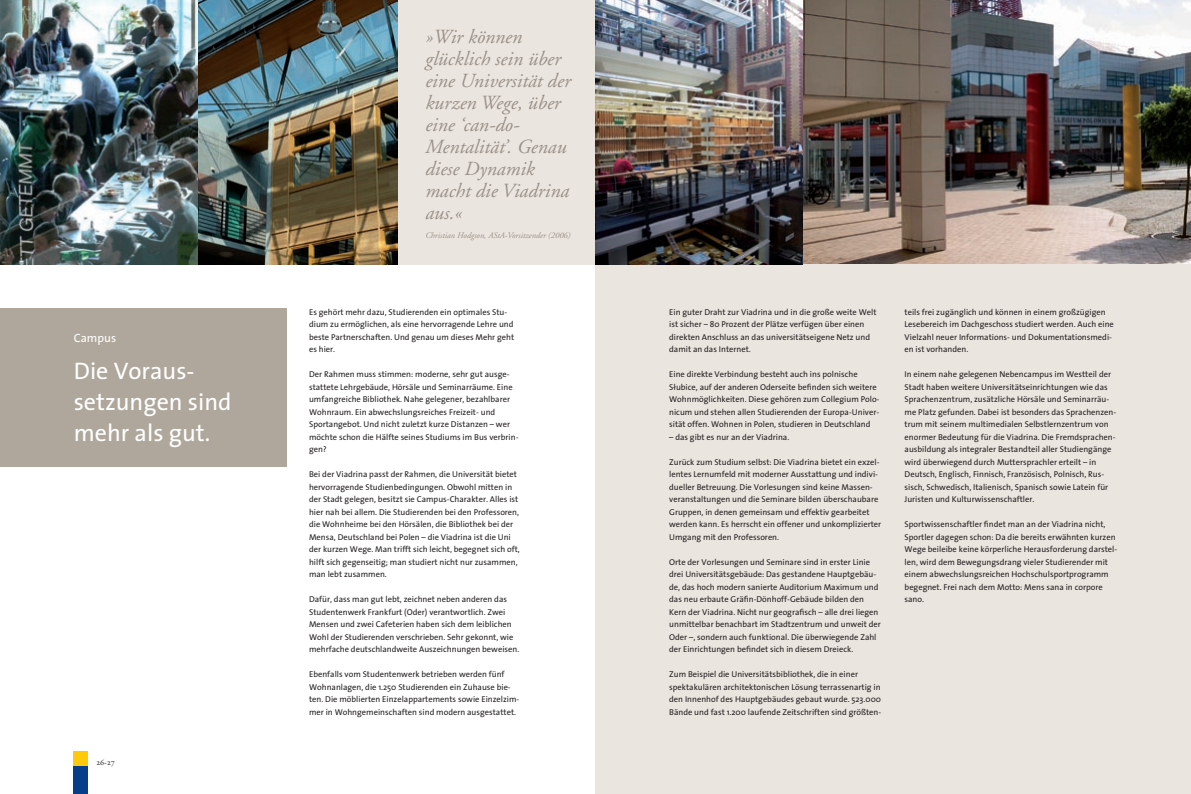
<style>
.page{position:relative;width:1191px;height:794px;background:#fff}
.page>*{position:absolute;margin:0;border:0;box-sizing:border-box;transform-origin:0 0}
.t1{font:24px/31px "The Sans";color:#fff}
.t2{font:italic 20px/22px "Adobe Garamond";color:#989188}
.t3{font:12px "The Sans";color:#fff}
.t4{font:8.5px/12.5px "The Sans";color:#231f20}
.t5{font:italic 8.5px "Adobe Garamond";color:#989188}
.t6{font:8.5px "Adobe Garamond Regular SC";color:#231f20}
.s1{font-family:"The Sans CE plain"}
</style>
<div class="page">
<div style="left:74px;top:751px;width:14px;height:43px;background:#083e89"></div>
<div style="left:74px;top:751px;width:14px;height:14px;background:#feca0a"></div>
<div style="left:370px;top:0;width:273px;height:265px;background:#ebe5df"></div>
<div style="left:0;top:308px;width:286px;height:159px;background:#afa79c"></div>
<img style="left:0;top:0;width:397px;height:265px">
<img style="left:802px;top:0;width:389px;height:265px">
<div style="left:595px;top:265px;width:596px;height:529px;background:#ebe5df"></div>
<img style="left:595px;top:0;width:207px;height:265px">
<h3 class="t3" style="left:74px;top:328px;width:44px">Campus</h3>
<h1 class="t1" style="left:74px;top:355px;width:159px">Die Voraus&shy;setzungen sind mehr als gut.</h1>
<p class="t6" style="left:96px;top:757px;width:20px">26-27</p>
<h2 class="t2" style="left:425px;top:26px;width:147px">»Wir können glücklich sein über eine Universität der kurzen Wege, über eine ‘can-do-<br>Mentalität’. Genau diese Dynamik macht die Viadrina aus.«</h2>
<p class="t5" style="left:425px;top:230px;width:147px">Christian Hodgson, AStA-Vorsitzender (2006)</p>
<p class="t4" style="left:309px;top:305px;width:207px">Es gehört mehr dazu, Studierenden ein optimales Stu&shy;dium zu ermöglichen, als eine hervorragende Lehre und beste Partnerschaften. Und genau um dieses Mehr geht es hier.</p>
<p class="t4" style="left:309px;top:368px;width:211px">Der Rahmen muss stimmen: moderne, sehr gut ausge&shy;stattete Lehrgebäude, Hörsäle und Seminarräume. Eine umfangreiche Bibliothek. Nahe gelegener, bezahlbarer Wohnraum. Ein abwechslungsreiches Freizeit- und Sportangebot. Und nicht zuletzt kurze Distanzen – wer möchte schon die Hälfte seines Studiums im Bus verbrin&shy;gen?</p>
<p class="t4" style="left:309px;top:468px;width:212px">Bei der Viadrina passt der Rahmen, die Universität bietet hervorragende Studienbedingungen. Obwohl mitten in der Stadt gelegen, besitzt sie Campus-Charakter. Alles ist hier nah bei allem. Die Studierenden bei den Professoren, die Wohnheime bei den Hörsälen, die Bibliothek bei der Mensa, Deutschland bei Polen – die Viadrina ist die Uni der kurzen Wege. Man trifft sich leicht, begegnet sich oft, hilft sich gegenseitig; man studiert nicht nur zusammen, man lebt zusammen.</p>
<p class="t4" style="left:309px;top:593px;width:212px">Dafür, dass man gut lebt, zeichnet neben anderen das Studentenwerk Frankfurt (Oder) verantwortlich. Zwei Mensen und zwei Cafeterien haben sich dem leiblichen Wohl der Studierenden verschrieben. Sehr gekonnt, wie mehrfache deutschlandweite Auszeichnungen beweisen.</p>
<p class="t4" style="left:309px;top:668px;width:212px">Ebenfalls vom Studentenwerk betrieben werden fünf Wohnanlagen, die 1.250 Studierenden ein Zuhause bie&shy;ten. Die möblierten Einzelappartements sowie Einzelzim&shy;mer in Wohngemeinschaften sind modern ausgestattet.</p>
<p class="t4" style="left:669px;top:305px;width:209px">Ein guter Draht zur Viadrina und in die große weite Welt ist sicher – 80 Prozent der Plätze verfügen über einen direkten Anschluss an das universitätseigene Netz und damit an das Internet.</p>
<p class="t4" style="left:669px;top:368px;width:212px">Eine direkte Verbindung besteht auch ins polnische S<span class="s1">ł</span>ubice, auf der anderen Oderseite befinden sich weitere Wohnmöglichkeiten. Diese gehören zum Collegium Polo&shy;nicum und stehen allen Studierenden der Europa-Univer&shy;sität offen. Wohnen in Polen, studieren in Deutschland</p>
<p class="t4" style="left:669px;top:430px;width:122px">– das gibt es nur an der Viadrina.</p>
<p class="t4" style="left:669px;top:455px;width:213px">Zurück zum Studium selbst: Die Viadrina bietet ein exzel&shy;lentes Lernumfeld mit moderner Ausstattung und indivi&shy;dueller Betreuung. Die Vorlesungen sind keine Massen&shy;veranstaltungen und die Seminare bilden überschaubare Gruppen, in denen gemeinsam und effektiv gearbeitet werden kann. Es herrscht ein offener und unkomplizierter Umgang mit den Professoren.</p>
<p class="t4" style="left:669px;top:555px;width:213px">Orte der Vorlesungen und Seminare sind in erster Linie drei Universitätsgebäude: Das gestandene Hauptgebäu&shy;de, das hoch modern sanierte Auditorium Maximum und das neu erbaute Gräfin-Dönhoff-Gebäude bilden den Kern der Viadrina. Nicht nur geografisch – alle drei liegen unmittelbar benachbart im Stadtzentrum und unweit der Oder –, sondern auch funktional. Die überwiegende Zahl der Einrichtungen befindet sich in diesem Dreieck.</p>
<p class="t4" style="left:669px;top:668px;width:213px">Zum Beispiel die Universitätsbibliothek, die in einer spektakulären architektonischen Lösung terrassenartig in den Innenhof des Hauptgebäudes gebaut wurde. 523.000<br>Bände und fast 1.200 laufende Zeitschriften sind größten-</p>
<p class="t4" style="left:904px;top:305px;width:211px">teils frei zugänglich und können in einem großzügigen Lesebereich im Dachgeschoss studiert werden. Auch eine Vielzahl neuer Informations- und Dokumentationsmedi&shy;en ist vorhanden.</p>
<p class="t4" style="left:904px;top:368px;width:213px">In einem nahe gelegenen Nebencampus im Westteil der Stadt haben weitere Universitätseinrichtungen wie das Sprachenzentrum, zusätzliche Hörsäle und Seminarräu&shy;me Platz gefunden. Dabei ist besonders das Sprachenzen&shy;trum mit seinem multimedialen Selbstlernzentrum von enormer Bedeutung für die Viadrina. Die Fremdsprachen&shy;ausbildung als integraler Bestandteil aller Studiengänge wird überwiegend durch Muttersprachler erteilt – in Deutsch, Englisch, Finnisch, Französisch, Polnisch, Rus&shy;sisch, Schwedisch, Italienisch, Spanisch sowie Latein für Juristen und Kulturwissenschaftler.</p>
<p class="t4" style="left:904px;top:518px;width:214px">Sportwissenschaftler findet man an der Viadrina nicht, Sportler dagegen schon: Da die bereits erwähnten kurzen Wege beileibe keine körperliche Herausforderung darstel&shy;len, wird dem Bewegungsdrang vieler Studierender mit einem abwechslungsreichen Hochschulsportprogramm begegnet. Frei nach dem Motto: Mens sana in corpore sano.</p>
</div>
